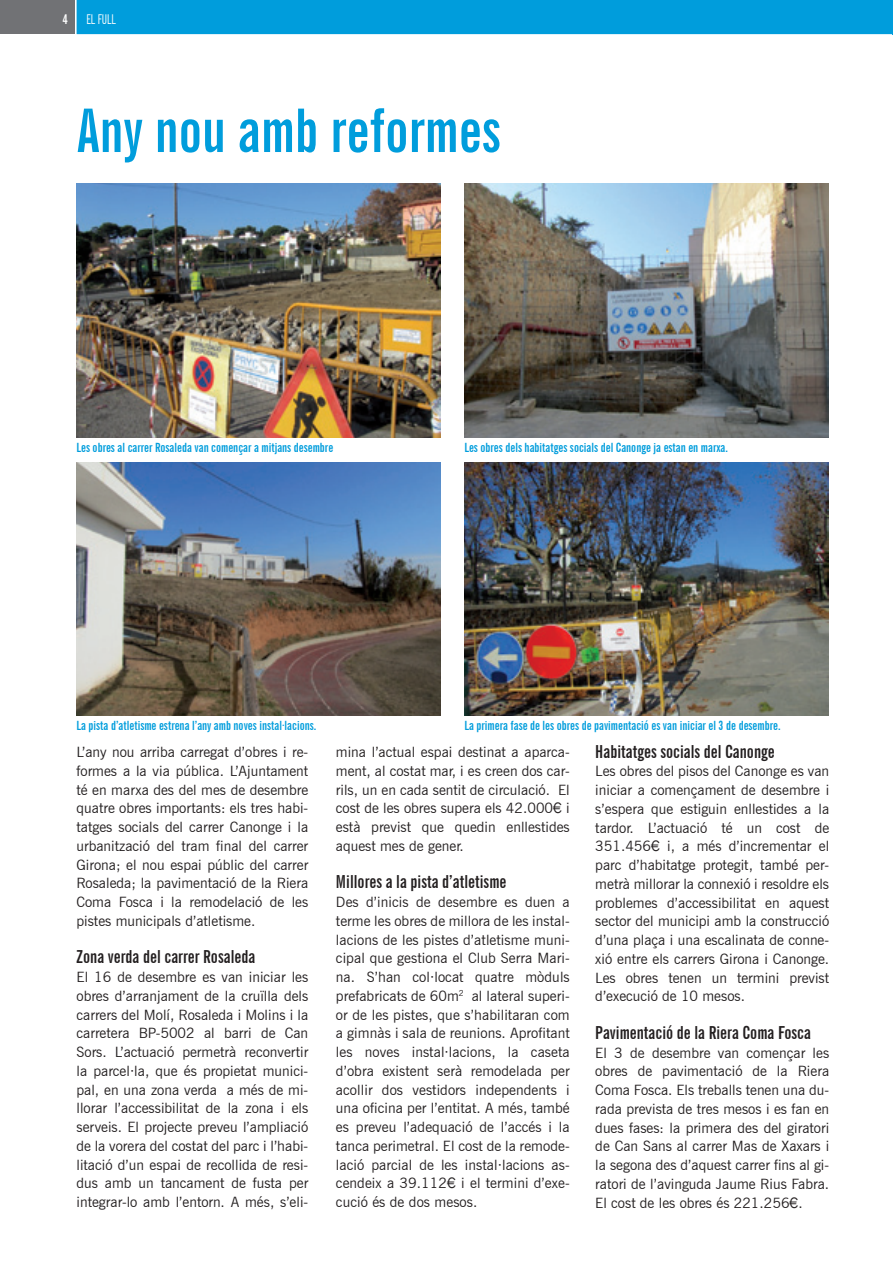
<style>
.page{position:relative;width:893px;height:1263px;background:#fff}
.page>*{position:absolute;margin:0;border:0;box-sizing:border-box;transform-origin:0 0}
.t1{font:700 extra-condensed 60px "News Gothic BT";color:#009ddc}
.t2{font:700 extra-condensed 18px "News Gothic BT";color:#231f20}
.t3{font:extra-condensed 16.5px "News Gothic BT";color:#fff}
.t4{font:14.25px/18.8px "News Gothic BT";color:#231f20;text-align:justify}
.t5{font:extra-condensed 13.5px "News Gothic BT";color:#fff}
.t6{font:700 extra-condensed 12.75px "News Gothic BT";color:#009ddc}
.s1{font-weight:700;font-size:13.5px}
.s2{font-family:"News Gothic"}
</style>
<div class="page">
<div style="left:0;top:0;width:75px;height:34px;background:#717275"></div>
<div style="left:77px;top:0;width:816px;height:34px;background:#009ddc"></div>
<img style="left:464px;top:184px;width:364px;height:254px">
<img style="left:77px;top:184px;width:364px;height:254px">
<img style="left:77px;top:462px;width:364px;height:254px">
<img style="left:464px;top:462px;width:364px;height:254px">
<p class="t3" style="left:63px;top:7px;width:59px"><span class="s1">4</span> EL FULL</p>
<p class="t5" style="left:86px;top:11px;width:31px">EL FULL</p>
<h1 class="t1" style="left:77px;top:94px;width:426px">Any nou amb reformes</h1>
<p class="t6" style="left:77px;top:440px;width:258px">Les obres al carrer Rosaleda van començar a mitjans desembre</p>
<p class="t6" style="left:464px;top:440px;width:265px">Les obres dels habitatges socials del Canonge ja estan en marxa.</p>
<p class="t6" style="left:77px;top:718px;width:241px">La pista d’atletisme estrena l’any amb noves instal·lacions.</p>
<p class="t6" style="left:464px;top:718px;width:318px">La primera fase de les obres de pavimentació es van iniciar el 3 de desembre.</p>
<p class="t4" style="left:77px;top:743px;width:233px">L’any nou arriba carregat d’obres i re&shy;formes a la via pública. L’Ajuntament té en marxa des del mes de desembre quatre obres importants: els tres habi&shy;tatges socials del carrer Canonge i la urbanització del tram final del carrer Girona; el nou espai públic del carrer Rosaleda; la pavimentació de la Riera Coma Fosca i la remodelació de les pistes municipals d’atletisme.</p>
<p class="t2" style="left:77px;top:946px;width:180px">Zona verda del carrer Rosaleda</p>
<p class="t4" style="left:77px;top:968px;width:233px">El 16 de desembre es van iniciar les obres d’arranjament de la cruïlla dels carrers del Molí, Rosaleda i Molins i la carretera BP-5002 al barri de Can Sors. L’actuació permetrà reconvertir la parcel·la, que és propietat munici&shy;pal, en una zona verda a més de mi&shy;llorar l’accessibilitat de la zona i els serveis. El projecte preveu l’ampliació de la vorera del costat del parc i l’habi&shy;litació d’un espai de recollida de resi&shy;dus amb un tancament de fusta per integrar-lo amb l’entorn. A més, s’eli-</p>
<p class="t2" style="left:595px;top:740px;width:181px">Habitatges socials del Canonge</p>
<p class="t4" style="left:595px;top:762px;width:235px">Les obres del pisos del Canonge es van iniciar a començament de desembre i s’espera que estiguin enllestides a la tardor. L’actuació té un cost de 351.456<span class="s2">€</span> i, a més d’incrementar el parc d’habitatge protegit, també per&shy;metrà millorar la connexió i resoldre els problemes d’accessibilitat en aquest sector del municipi amb la construcció d’una plaça i una escalinata de conne&shy;xió entre els carrers Girona i Canonge.<br>Les obres tenen un termini previst d’execució de 10 mesos.</p>
<p class="t2" style="left:595px;top:1022px;width:217px">Pavimentació de la Riera Coma Fosca</p>
<p class="t4" style="left:595px;top:1043px;width:235px">El 3 de desembre van començar les obres de pavimentació de la Riera Coma Fosca. Els treballs tenen una du&shy;rada prevista de tres mesos i es fan en dues fases: la primera des del giratori de Can Sans al carrer Mas de Xaxars i la segona des d’aquest carrer fins al gi&shy;ratori de l’avinguda Jaume Rius Fabra.<br>El cost de les obres és 221.256<span class="s2">€</span>.</p>
<p class="t4" style="left:336px;top:743px;width:235px">mina l’actual espai destinat a aparca&shy;ment, al costat mar, i es creen dos car&shy;rils, un en cada sentit de circulació. El cost de les obres supera els 42.000<span class="s2">€</span> i està previst que quedin enllestides aquest mes de gener.</p>
<p class="t2" style="left:336px;top:871px;width:172px">Millores a la pista d’atletisme</p>
<p class="t4" style="left:336px;top:893px;width:235px">Des d’inicis de desembre es duen a terme les obres de millora de les instal· lacions de les pistes d’atletisme muni&shy;cipal que gestiona el Club Serra Mari&shy;na. S’han col·locat quatre mòduls prefabricats de 60m<sup>2</sup> al lateral superi&shy;or de les pistes, que s’habilitaran com a gimnàs i sala de reunions. Aprofitant les noves instal·lacions, la caseta d’obra existent serà remodelada per acollir dos vestidors independents i una oficina per l’entitat. A més, també es preveu l’adequació de l’accés i la tanca perimetral. El cost de la remode&shy;lació parcial de les instal·lacions as&shy;cendeix a 39.112<span class="s2">€</span> i el termini d’exe&shy;cució és de dos mesos.</p>
</div>
